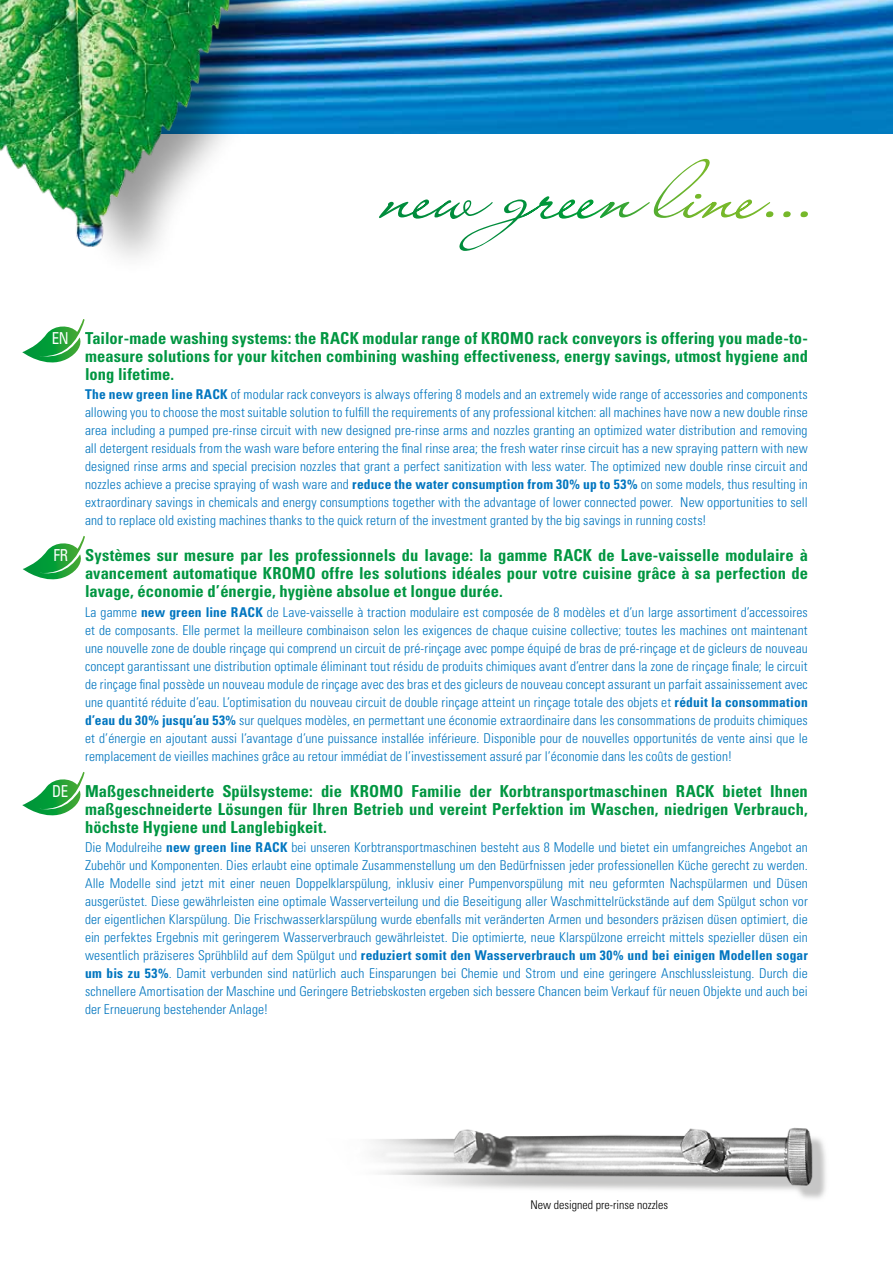
<style>
.page{position:relative;width:893px;height:1263px;background:#fff}
.page>*{position:absolute;margin:0;border:0;box-sizing:border-box;transform-origin:0 0}
.t1{font:700 condensed 16.5px/18px "Univers";letter-spacing:.005em;color:#009641;text-align:justify}
.t2{font:condensed 16.5px "Univers";color:#fff;scale:.9 1}
.t3{font:300 condensed 13.5px/18px "Univers";letter-spacing:.01em;color:#0075bf;text-align:justify}
.t4{font:300 condensed 12px "Univers";color:#000}
.s1{font-weight:700}
</style>
<div class="page">
<img style="left:373px;top:1127px;width:453px;height:72px">
<svg style="left:23px;top:536px;width:62px;height:44px"></svg>
<svg style="left:22px;top:319px;width:63px;height:44px"></svg>
<svg style="left:22px;top:772px;width:63px;height:44px"></svg>
<svg style="left:379px;top:199px;width:195px;height:52px"></svg>
<img style="left:314px;top:0;width:579px;height:134px">
<div style="left:0;top:0;width:314px;height:276px;background:#000;opacity:.4"></div>
<img style="left:0;top:0;width:253px;height:262px">
<p class="t2" style="left:52px;top:328px;width:20px">EN</p>
<p class="t2" style="left:53px;top:545px;width:18px">FR</p>
<p class="t2" style="left:52px;top:781px;width:20px">DE</p>
<p class="t1" style="left:85px;top:329px;width:724px">Tailor-made washing systems: the RACK modular range of KROMO rack conveyors is offering you made-to&shy;measure solutions for your kitchen combining washing effectiveness, energy savings, utmost hygiene and long lifetime.</p>
<p class="t3" style="left:85px;top:385px;width:724px"><span class="s1">The new green line RACK</span> of modular rack conveyors is always offering 8 models and an extremely wide range of accessories and components allowing you to choose the most suitable solution to fulfill the requirements of any professional kitchen: all machines have now a new double rinse area including a pumped pre-rinse circuit with new designed pre-rinse arms and nozzles granting an optimized water distribution and removing all detergent residuals from the wash ware before entering the final rinse area; the fresh water rinse circuit has a new spraying pattern with new designed rinse arms and special precision nozzles that grant a perfect sanitization with less water. The optimized new double rinse circuit and nozzles achieve a precise spraying of wash ware and <span class="s1">reduce the water consumption from 30% up to 53%</span> on some models, thus resulting in extraordinary savings in chemicals and energy consumptions together with the advantage of lower connected power. New opportunities to sell and to replace old existing machines thanks to the quick return of the investment granted by the big savings in running costs!</p>
<p class="t1" style="left:85px;top:546px;width:724px">Systèmes sur mesure par les professionnels du lavage: la gamme RACK de Lave-vaisselle modulaire à avancement automatique KROMO offre les solutions idéales pour votre cuisine grâce à sa perfection de lavage, économie d’énergie, hygiène absolue et longue durée.</p>
<p class="t3" style="left:85px;top:603px;width:724px">La gamme <span class="s1">new green line RACK</span> de Lave-vaisselle à traction modulaire est composée de 8 modèles et d’un large assortiment d’accessoires et de composants. Elle permet la meilleure combinaison selon les exigences de chaque cuisine collective; toutes les machines ont maintenant une nouvelle zone de double rinçage qui comprend un circuit de pré-rinçage avec pompe équipé de bras de pré-rinçage et de gicleurs de nouveau concept garantissant une distribution optimale éliminant tout résidu de produits chimiques avant d’entrer dans la zone de rinçage finale; le circuit de rinçage final possède un nouveau module de rinçage avec des bras et des gicleurs de nouveau concept assurant un parfait assainissement avec une quantité réduite d’eau. L’optimisation du nouveau circuit de double rinçage atteint un rinçage totale des objets et <span class="s1">réduit la consommation d’eau du 30% jusqu’au 53%</span> sur quelques modèles, en permettant une économie extraordinaire dans les consommations de produits chimiques et d’énergie en ajoutant aussi l’avantage d’une puissance installée inférieure. Disponible pour de nouvelles opportunités de vente ainsi que le remplacement de vieilles machines grâce au retour immédiat de l’investissement assuré par l’économie dans les coûts de gestion!</p>
<p class="t1" style="left:85px;top:782px;width:724px">Maßgeschneiderte Spülsysteme: die KROMO Familie der Korbtransportmaschinen RACK bietet Ihnen maßgeschneiderte Lösungen für Ihren Betrieb und vereint Perfektion im Waschen, niedrigen Verbrauch, höchste Hygiene und Langlebigkeit.</p>
<p class="t3" style="left:85px;top:838px;width:724px">Die Modulreihe <span class="s1">new green line RACK</span> bei unseren Korbtransportmaschinen besteht aus 8 Modelle und bietet ein umfangreiches Angebot an Zubehör und Komponenten. Dies erlaubt eine optimale Zusammenstellung um den Bedürfnissen jeder professionellen Küche gerecht zu werden.<br>Alle Modelle sind jetzt mit einer neuen Doppelklarspülung, inklusiv einer Pumpenvorspülung mit neu geformten Nachspülarmen und Düsen ausgerüstet. Diese gewährleisten eine optimale Wasserverteilung und die Beseitigung aller Waschmittelrückstände auf dem Spülgut schon vor der eigentlichen Klarspülung. Die Frischwasserklarspülung wurde ebenfalls mit veränderten Armen und besonders präzisen düsen optimiert, die ein perfektes Ergebnis mit geringerem Wasserverbrauch gewährleistet. Die optimierte, neue Klarspülzone erreicht mittels spezieller düsen ein wesentlich präziseres Sprühblild auf dem Spülgut und <span class="s1">reduziert somit den Wasserverbrauch um 30% und bei einigen Modellen sogar um bis zu 53%</span>. Damit verbunden sind natürlich auch Einsparungen bei Chemie und Strom und eine geringere Anschlussleistung. Durch die schnellere Amortisation der Maschine und Geringere Betriebskosten ergeben sich bessere Chancen beim Verkauf für neuen Objekte und auch bei der Erneuerung bestehender Anlage!</p>
<p class="t4" style="left:530px;top:1197px;width:139px">New designed pre-rinse nozzles</p>
</div>
